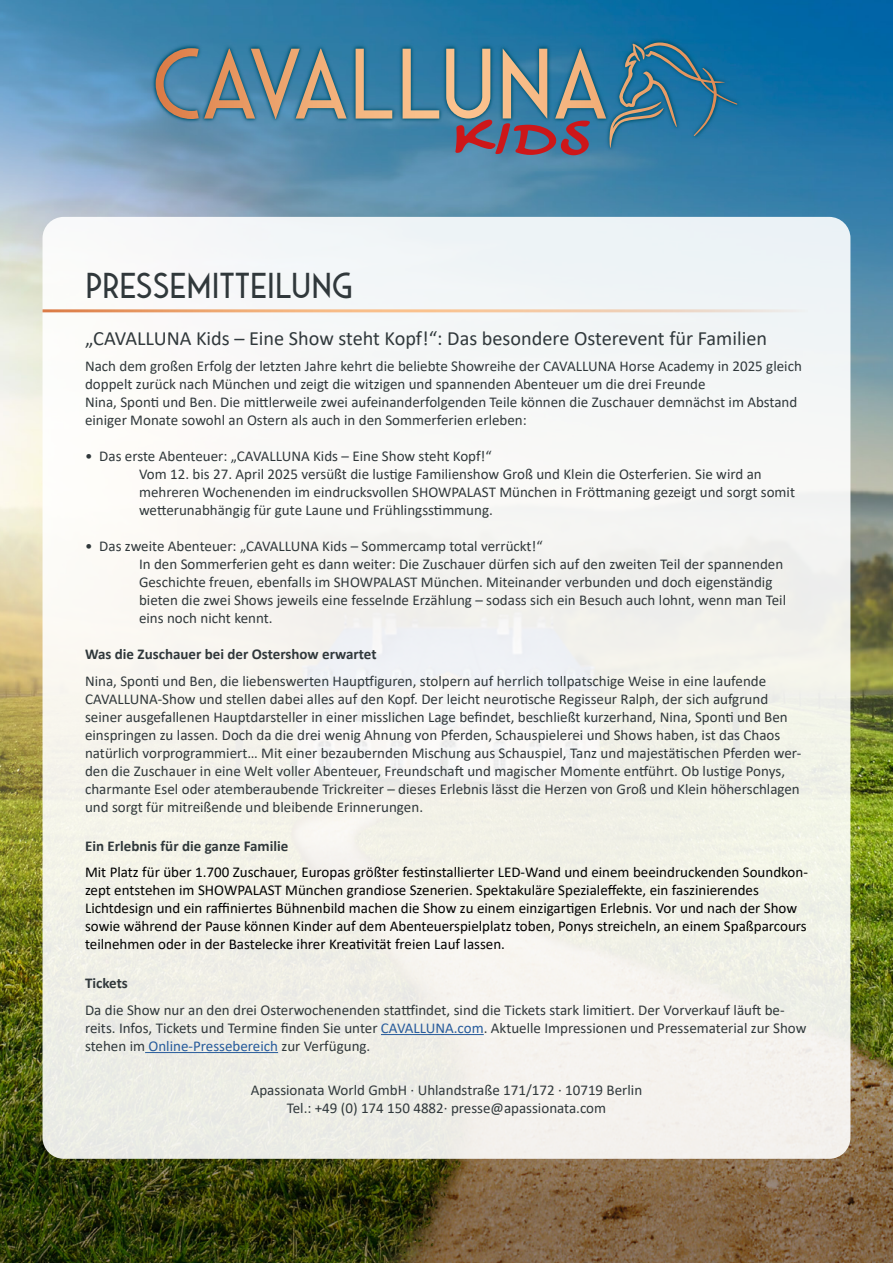
<style>
.page{position:relative;width:893px;height:1263px;background:#fff}
.page>*{position:absolute;margin:0;border:0;box-sizing:border-box;transform-origin:0 0}
.t1{font:36px "Saveur Sans";color:#30383b}
.t2{font:20.25px "Calibri";color:#30383b}
.t3{font:15px/18px "Calibri";color:#30383b}
.t4{font:15px/18px "Calibri";color:#000}
.t5{font:700 15px "Calibri";color:#30383b}
.t6{font:700 15px "Calibri";color:#31383b}
.s1{color:#275b9b}
</style>
<div class="page">
<img style="left:0;top:0;width:893px;height:724px">
<img style="left:0;top:730px;width:893px;height:533px">
<div style="left:43px;top:217px;width:807px;height:942px;background:#f4f3ef;border-radius:21px"></div>
<hr style="left:43px;top:309px;width:765px;height:3px;background:#fff">
<svg style="left:151px;top:38px;width:591px;height:114px;background:#3d81a8"></svg>
<svg style="left:156px;top:43px;width:582px;height:93px;background:#578397"></svg>
<svg style="left:455px;top:120px;width:135px;height:35px;background:#78576e"></svg>
<hr style="left:381px;top:1034px;width:103px;height:1px;background:#275b9b">
<hr style="left:145px;top:1052px;width:133px;height:1px;background:#275b9b">
<h1 class="t1" style="left:85px;top:267px;width:269px">PRESSEMITTEILUNG</h1>
<h2 class="t2" style="left:85px;top:324px;width:683px">„CAVALLUNA Kids – Eine Show steht Kopf!“: Das besondere Osterevent für Familien</h2>
<p class="t3" style="left:85px;top:357px;width:718px">Nach dem großen Erfolg der letzten Jahre kehrt die beliebte Showreihe der CAVALLUNA Horse Academy in 2025 gleich doppelt zurück nach München und zeigt die witzigen und spannenden Abenteuer um die drei Freunde<br>Nina, Sponti und Ben. Die mittlerweile zwei aufeinanderfolgenden Teile können die Zuschauer demnächst im Abstand einiger Monate sowohl an Ostern als auch in den Sommerferien erleben:</p>
<p class="t3" style="left:139px;top:447px;width:657px;text-indent:-54px">• Das erste Abenteuer: „CAVALLUNA Kids – Eine Show steht Kopf!“<br>Vom 12. bis 27. April 2025 versüßt die lustige Familienshow Groß und Klein die Osterferien. Sie wird an mehreren Wochenenden im eindrucksvollen SHOWPALAST München in Fröttmaning gezeigt und sorgt somit wetterunabhängig für gute Laune und Frühlingsstimmung.</p>
<p class="t3" style="left:139px;top:537px;width:648px;text-indent:-54px">• Das zweite Abenteuer: „CAVALLUNA Kids – Sommercamp total verrückt!“<br>In den Sommerferien geht es dann weiter: Die Zuschauer dürfen sich auf den zweiten Teil der spannenden Geschichte freuen, ebenfalls im SHOWPALAST München. Miteinander verbunden und doch eigenständig bieten die zwei Shows jeweils eine fesselnde Erzählung – sodass sich ein Besuch auch lohnt, wenn man Teil eins noch nicht kennt.</p>
<p class="t5" style="left:85px;top:644px;width:293px">Was die Zuschauer bei der Ostershow erwartet</p>
<p class="t3" style="left:85px;top:671px;width:718px">Nina, Sponti und Ben, die liebenswerten Hauptfiguren, stolpern auf herrlich tollpatschige Weise in eine laufende CAVALLUNA-Show und stellen dabei alles auf den Kopf. Der leicht neurotische Regisseur Ralph, der sich aufgrund seiner ausgefallenen Hauptdarsteller in einer misslichen Lage befindet, beschließt kurzerhand, Nina, Sponti und Ben einspringen zu lassen. Doch da die drei wenig Ahnung von Pferden, Schauspielerei und Shows haben, ist das Chaos natürlich vorprogrammiert… Mit einer bezaubernden Mischung aus Schauspiel, Tanz und majestätischen Pferden wer&shy;den die Zuschauer in eine Welt voller Abenteuer, Freundschaft und magischer Momente entführt. Ob lustige Ponys, charmante Esel oder atemberaubende Trickreiter – dieses Erlebnis lässt die Herzen von Groß und Klein höherschlagen und sorgt für mitreißende und bleibende Erinnerungen.</p>
<p class="t5" style="left:85px;top:835px;width:205px">Ein Erlebnis für die ganze Familie</p>
<p class="t4" style="left:85px;top:863px;width:724px">Mit Platz für über 1.700 Zuschauer, Europas größter festinstallierter LED-Wand und einem beeindruckenden Soundkon&shy;zept entstehen im SHOWPALAST München grandiose Szenerien. Spektakuläre Spezialeffekte, ein faszinierendes Lichtdesign und ein raffiniertes Bühnenbild machen die Show zu einem einzigartigen Erlebnis. Vor und nach der Show sowie während der Pause können Kinder auf dem Abenteuerspielplatz toben, Ponys streicheln, an einem Spaßparcours teilnehmen oder in der Bastelecke ihrer Kreativität freien Lauf lassen.</p>
<p class="t6" style="left:85px;top:973px;width:44px">Tickets</p>
<p class="t3" style="left:85px;top:1000px;width:723px">Da die Show nur an den drei Osterwochenenden stattfindet, sind die Tickets stark limitiert. Der Vorverkauf läuft be&shy;reits. Infos, Tickets und Termine finden Sie unter <span class="s1">CAVALLUNA.com</span>. Aktuelle Impressionen und Pressematerial zur Show stehen im <span class="s1">Online-Pressebereich</span> zur Verfügung.</p>
<p class="t3" style="left:251px;top:1081px;width:393px;text-align:center">Apassionata World GmbH · Uhlandstraße 171/172 · 10719 Berlin<br>Tel.: +49 (0) 174 150 4882· presse@apassionata.com</p>
</div>
